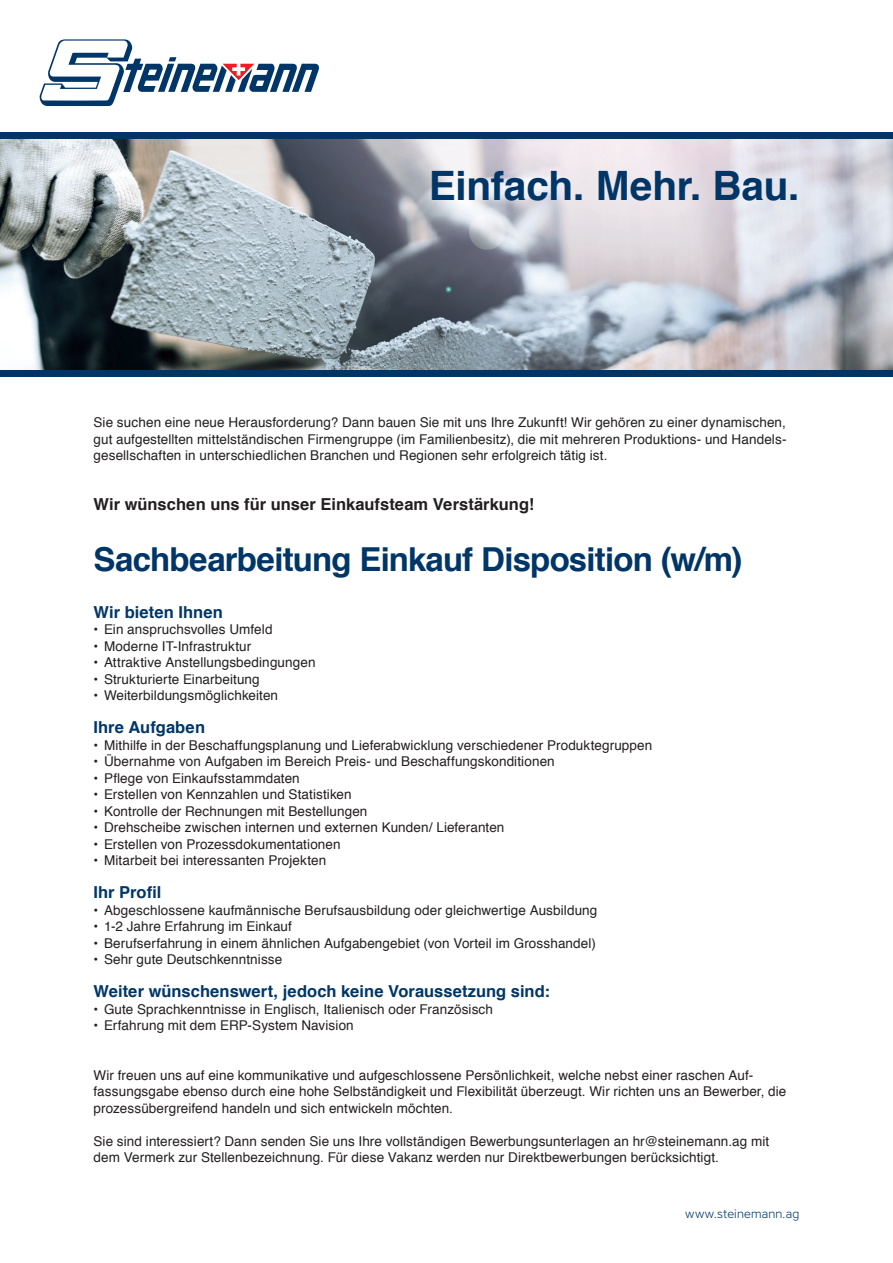
<style>
.page{position:relative;width:893px;height:1263px;background:#fff}
.page>*{position:absolute;margin:0;border:0;box-sizing:border-box;transform-origin:0 0}
.t1{font:700 40.5px "Helvetica";letter-spacing:-.005em;color:#003667}
.t2{font:700 33px "Helvetica";letter-spacing:-.025em;color:#003667}
.t3{font:700 16.5px "Helvetica";letter-spacing:.005em;color:#003667}
.t4{font:700 16.5px "Helvetica";color:#231f20}
.t5{font:13.5px/16.5px "Helvetica";letter-spacing:.005em;color:#231f20;text-align:justify}
.t6{font:300 12px "Core Sans A35";letter-spacing:.015em;color:#003667}
</style>
<div class="page">
<img style="left:0;top:139px;width:893px;height:231px">
<div style="left:0;top:133px;width:893px;height:6px;background:#003667"></div>
<div style="left:0;top:370px;width:893px;height:6px;background:#003667"></div>
<svg style="left:40px;top:39px;width:279px;height:67px"></svg>
<p class="t1" style="left:429px;top:154px;width:372px">Einfach. Mehr. Bau.</p>
<p class="t5" style="left:94px;top:414px;width:694px">Sie suchen eine neue Herausforderung? Dann bauen Sie mit uns Ihre Zukunft! Wir gehören zu einer dynamischen, gut aufgestellten mittelständischen Firmengruppe (im Familienbesitz), die mit mehreren Produktions- und Handels&shy;gesellschaften in unterschiedlichen Branchen und Regionen sehr erfolgreich tätig ist.</p>
<p class="t4" style="left:94px;top:490px;width:442px">Wir wünschen uns für unser Einkaufsteam Verstärkung!</p>
<p class="t2" style="left:94px;top:533px;width:650px">Sachbearbeitung Einkauf Disposition (w/m)</p>
<p class="t3" style="left:94px;top:598px;width:131px">Wir bieten Ihnen</p>
<p class="t5" style="left:94px;top:621px;width:180px">• Ein anspruchsvolles Umfeld</p>
<p class="t5" style="left:94px;top:638px;width:159px">• Moderne IT-Infrastruktur</p>
<p class="t5" style="left:94px;top:654px;width:223px">• Attraktive Anstellungsbedingungen</p>
<p class="t5" style="left:94px;top:671px;width:168px">• Strukturierte Einarbeitung</p>
<p class="t5" style="left:94px;top:687px;width:186px">• Weiterbildungsmöglichkeiten</p>
<p class="t3" style="left:94px;top:714px;width:113px">Ihre Aufgaben</p>
<p class="t5" style="left:94px;top:737px;width:560px">• Mithilfe in der Beschaffungsplanung und Lieferabwicklung verschiedener Produktegruppen</p>
<p class="t5" style="left:94px;top:753px;width:463px">• Übernahme von Aufgaben im Bereich Preis- und Beschaffungskonditionen</p>
<p class="t5" style="left:94px;top:770px;width:208px">• Pflege von Einkaufsstammdaten</p>
<p class="t5" style="left:94px;top:786px;width:260px">• Erstellen von Kennzahlen und Statistiken</p>
<p class="t5" style="left:94px;top:803px;width:275px">• Kontrolle der Rechnungen mit Bestellungen</p>
<p class="t5" style="left:94px;top:819px;width:412px">• Drehscheibe zwischen internen und externen Kunden/ Lieferanten</p>
<p class="t5" style="left:94px;top:836px;width:249px">• Erstellen von Prozessdokumentationen</p>
<p class="t5" style="left:94px;top:852px;width:234px">• Mitarbeit bei interessanten Projekten</p>
<p class="t3" style="left:94px;top:879px;width:69px">Ihr Profil</p>
<p class="t5" style="left:94px;top:902px;width:505px">• Abgeschlossene kaufmännische Berufsausbildung oder gleichwertige Ausbildung</p>
<p class="t5" style="left:94px;top:918px;width:200px">• 1-2 Jahre Erfahrung im Einkauf</p>
<p class="t5" style="left:94px;top:935px;width:504px">• Berufserfahrung in einem ähnlichen Aufgabengebiet (von Vorteil im Grosshandel)</p>
<p class="t5" style="left:94px;top:951px;width:190px">• Sehr gute Deutschkenntnisse</p>
<p class="t3" style="left:94px;top:978px;width:458px">Weiter wünschenswert, jedoch keine Voraussetzung sind:</p>
<p class="t5" style="left:94px;top:1001px;width:401px">• Gute Sprachkenntnisse in Englisch, Italienisch oder Französisch</p>
<p class="t5" style="left:94px;top:1017px;width:262px">• Erfahrung mit dem ERP-System Navision</p>
<p class="t5" style="left:94px;top:1067px;width:694px;text-align:left">Wir freuen uns auf eine kommunikative und aufgeschlossene Persönlichkeit, welche nebst einer raschen Auf&shy;fassungsgabe ebenso durch eine hohe Selbständigkeit und Flexibilität überzeugt. Wir richten uns an Bewerber, die prozessübergreifend handeln und sich entwickeln möchten.</p>
<p class="t5" style="left:94px;top:1133px;width:677px">Sie sind interessiert? Dann senden Sie uns Ihre vollständigen Bewerbungsunterlagen an hr@steinemann.ag mit</p>
<p class="t5" style="left:94px;top:1149px;width:627px">dem Vermerk zur Stellenbezeichnung. Für diese Vakanz werden nur Direktbewerbungen berücksichtigt.</p>
<p class="t6" style="left:685px;top:1206px;width:116px">www.steinemann.ag</p>
</div>
